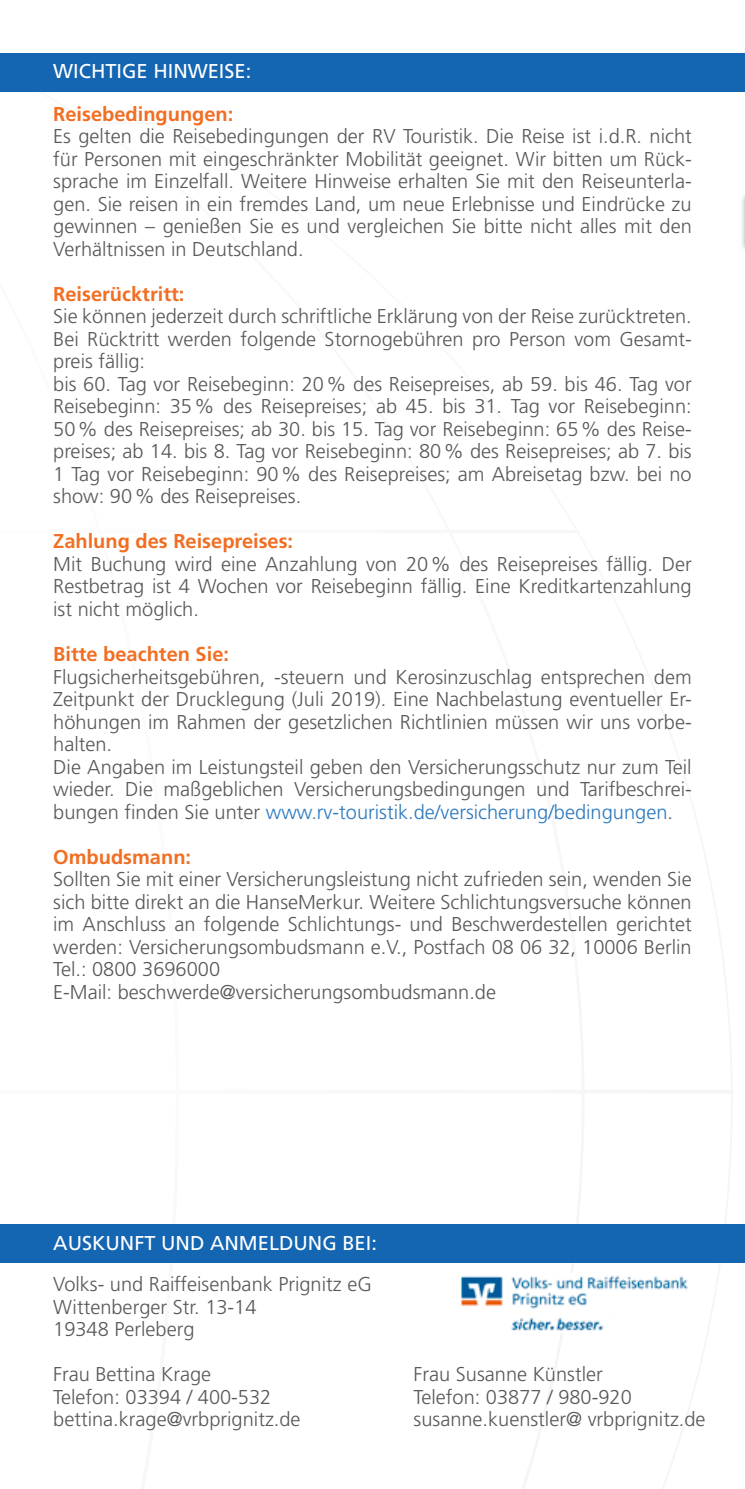
<style>
.page{position:relative;width:745px;height:1489px;background:#fff}
.page>*{position:absolute;margin:0;border:0;box-sizing:border-box;transform-origin:0 0}
.Fließtext{font:300 20px/22.5px "Frutiger LT Pro";color:#57585a;text-align:justify}
.Zwischen_Tagesübersc{font:700 20px "Frutiger LT Pro";color:#f16e22}
.t1{font:20px "Frutiger LT Pro";color:#fff}
.s1{color:#2b79be}
</style>
<div class="page">
<hr style="left:744px;top:0;width:1px;height:220px;background:#f16e22">
<div style="left:0;top:53px;width:744px;height:39px;background:#1465b2"></div>
<div style="left:0;top:1223px;width:744px;height:39px;background:#1465b2"></div>
<hr style="left:744px;top:220px;width:1px;height:1268px;background:#fcddc6">
<img style="left:461px;top:1275px;width:227px;height:56px">
<div style="left:739px;top:192px;width:5px;height:59px;background:#f8f7f8"></div>
<hr style="left:744px;top:195px;width:1px;height:49px;background:#fff">
<p class="t1" style="left:53px;top:60px;width:199px">WICHTIGE HINWEISE:</p>
<p class="Zwischen_Tagesübersc" style="left:53px;top:102px;width:182px">Reisebedingungen:</p>
<p class="Fließtext" style="left:53px;top:125px;width:639px">Es gelten die Reisebedingungen der RV Touristik. Die Reise ist i.d.R. nicht für Personen mit eingeschränkter Mobilität geeignet. Wir bitten um Rück&shy;sprache im Einzelfall. Weitere Hinweise erhalten Sie mit den Reiseunterla&shy;gen. Sie reisen in ein fremdes Land, um neue Erlebnisse und Eindrücke zu gewinnen – genießen Sie es und vergleichen Sie bitte nicht alles mit den Verhältnissen in Deutschland.</p>
<p class="Zwischen_Tagesübersc" style="left:53px;top:282px;width:133px">Reiserücktritt:</p>
<p class="Fließtext" style="left:53px;top:305px;width:639px">Sie können jederzeit durch schriftliche Erklärung von der Reise zurücktreten.<br>Bei Rücktritt werden folgende Stornogebühren pro Person vom Gesamt&shy;preis fällig:</p>
<p class="Fließtext" style="left:53px;top:373px;width:639px">bis 60. Tag vor Reisebeginn: 20% des Reisepreises, ab 59. bis 46. Tag vor Reisebeginn: 35% des Reisepreises; ab 45. bis 31. Tag vor Reisebeginn:<br>50% des Reisepreises; ab 30. bis 15. Tag vor Reisebeginn: 65% des Reise&shy;preises; ab 14. bis 8. Tag vor Reisebeginn: 80% des Reisepreises; ab 7. bis 1 Tag vor Reisebeginn: 90% des Reisepreises; am Abreisetag bzw. bei no show: 90% des Reisepreises.</p>
<p class="Zwischen_Tagesübersc" style="left:53px;top:529px;width:241px">Zahlung des Reisepreises:</p>
<p class="Fließtext" style="left:53px;top:553px;width:639px">Mit Buchung wird eine Anzahlung von 20% des Reisepreises fällig. Der Restbetrag ist 4 Wochen vor Reisebeginn fällig. Eine Kreditkartenzahlung ist nicht möglich.</p>
<p class="Zwischen_Tagesübersc" style="left:53px;top:642px;width:177px">Bitte beachten Sie:</p>
<p class="Fließtext" style="left:53px;top:665px;width:639px">Flugsicherheitsgebühren, -steuern und Kerosinzuschlag entsprechen dem Zeitpunkt der Drucklegung (Juli 2019). Eine Nachbelastung eventueller Er&shy;höhungen im Rahmen der gesetzlichen Richtlinien müssen wir uns vorbe&shy;halten.</p>
<p class="Fließtext" style="left:53px;top:755px;width:639px">Die Angaben im Leistungsteil geben den Versicherungsschutz nur zum Teil wieder. Die maßgeblichen Versicherungsbedingungen und Tarifbeschrei&shy;bungen finden Sie unter <span class="s1">www.rv-touristik.de/versicherung/bedingungen</span>.</p>
<p class="Zwischen_Tagesübersc" style="left:53px;top:844px;width:139px">Ombudsmann:</p>
<p class="Fließtext" style="left:53px;top:868px;width:639px">Sollten Sie mit einer Versicherungsleistung nicht zufrieden sein, wenden Sie sich bitte direkt an die HanseMerkur. Weitere Schlichtungsversuche können im Anschluss an folgende Schlichtungs- und Beschwerdestellen gerichtet werden: Versicherungsombudsmann e.V., Postfach 08 06 32, 10006 Berlin Tel.: 0800 3696000</p>
<p class="Fließtext" style="left:53px;top:980px;width:444px">E-Mail: beschwerde@versicherungsombudsmann.de</p>
<p class="t1" style="left:53px;top:1230px;width:325px">AUSKUNFT UND ANMELDUNG BEI:</p>
<p class="Fließtext" style="left:53px;top:1273px;width:320px">Volks- und Raiffeisenbank Prignitz eG</p>
<p class="Fließtext" style="left:53px;top:1295px;width:205px">Wittenberger Str. 13-14</p>
<p class="Fließtext" style="left:53px;top:1318px;width:143px">19348 Perleberg</p>
<p class="Fließtext" style="left:53px;top:1363px;width:159px">Frau Bettina Krage</p>
<p class="Fließtext" style="left:413px;top:1363px;width:190px">Frau Susanne Künstler</p>
<p class="Fließtext" style="left:53px;top:1385px;width:219px">Telefon: 03394 / 400-532</p>
<p class="Fließtext" style="left:413px;top:1385px;width:219px">Telefon: 03877 / 980-920</p>
<p class="Fließtext" style="left:53px;top:1408px;width:249px">bettina.krage@vrbprignitz.de</p>
<p class="Fließtext" style="left:413px;top:1408px;width:293px">susanne.kuenstler@ vrbprignitz.de</p>
</div>
